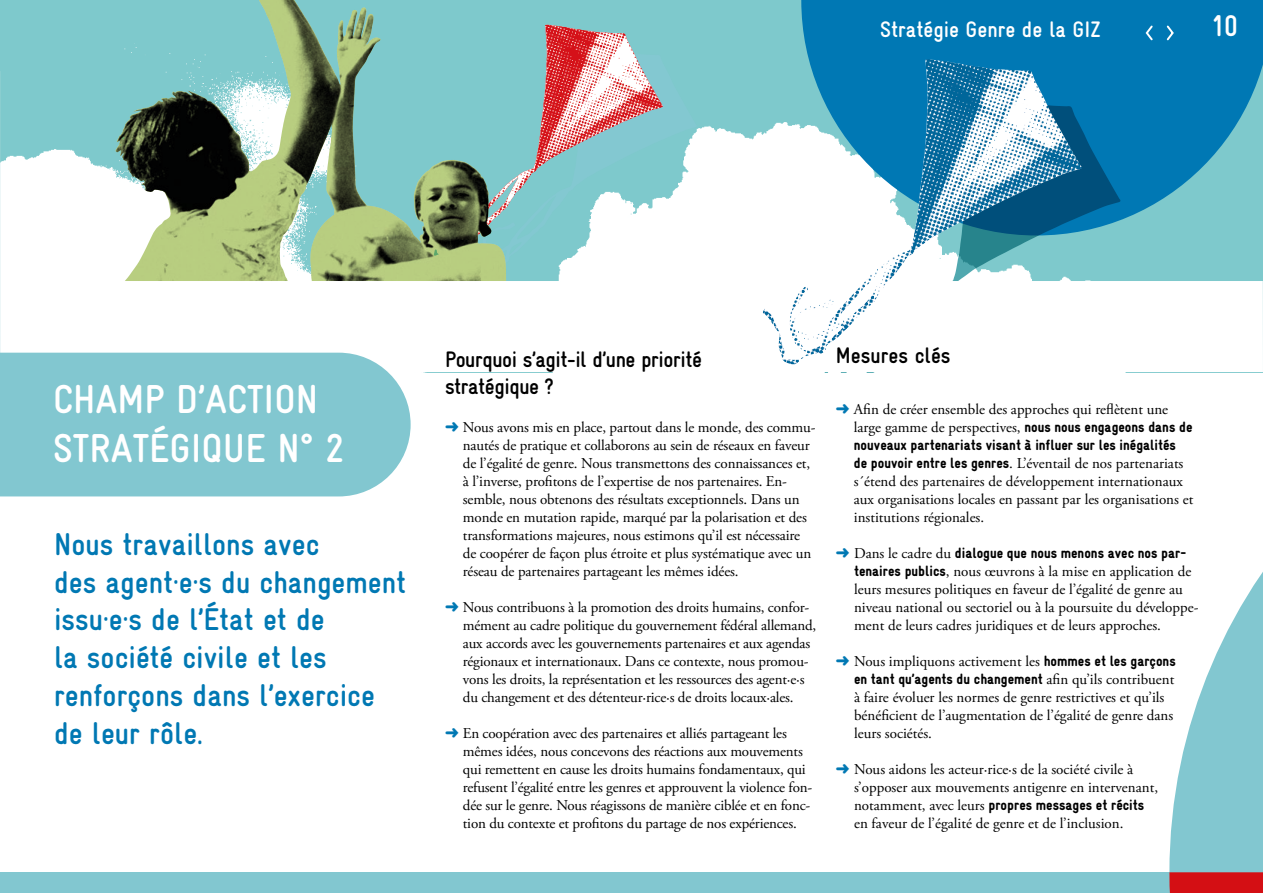
<style>
.page{position:relative;width:1263px;height:893px;background:#fff}
.page>*{position:absolute;margin:0;border:0;box-sizing:border-box;transform-origin:0 0}
.t1{font:700 40.5px/48.6px "Gravur Condensed";color:#fff}
.t2{font:700 31.5px/37.8px "Gravur Condensed";color:#0078b3}
.t3{font:700 30px "Gravur Condensed";color:#fff}
.t4{font:700 condensed 22.5px/27px "Gravur";letter-spacing:-.02em;color:#000}
.t5{font:700 22.5px "Gravur Condensed";color:#fff}
.t6{font:700 22.5px "Gravur Condensed";color:#000}
.t7{font:15px/18px "Adobe Garamond Pro";letter-spacing:-.01em;color:#000}
.t8{font:900 15px "Gravur Condensed";color:#000}
.s1{color:#0078b3}
.s2{font-family:"Gravur Condensed";font-weight:900}
.s3{font-family:"Adobe Garamond Pro";font-weight:400}
</style>
<div class="page">
<img style="left:0;top:0;width:1263px;height:353px">
<svg style="left:801px;top:0;width:462px;height:235px;background:#1987b8"></svg>
<svg style="left:928px;top:95px;width:192px;height:186px"></svg>
<svg style="left:534px;top:47px;width:163px;height:223px"></svg>
<svg style="left:534px;top:25px;width:129px;height:229px"></svg>
<img style="left:534px;top:25px;width:13px;height:220px">
<svg style="left:103px;top:0;width:431px;height:281px;background:#84ae9b"></svg>
<div style="left:13px;top:281px;width:1250px;height:91px;background:#fff"></div>
<img style="left:790px;top:60px;width:138px;height:293px">
<div style="left:0;top:353px;width:411px;height:143px;background:#82c7d0"></div>
<svg style="left:1169px;top:372px;width:94px;height:500px"></svg>
<div style="left:0;top:872px;width:1263px;height:21px;background:#82c7d0"></div>
<div style="left:1169px;top:872px;width:94px;height:21px;background:#d40f14"></div>
<svg style="left:1165px;top:24px;width:10px;height:18px"></svg>
<svg style="left:1144px;top:24px;width:10px;height:18px"></svg>
<h3 class="t5" style="left:880px;top:17px;width:222px">Stratégie Genre de la GIZ</h3>
<h3 class="t3" style="left:1211px;top:9px;width:28px">10</h3>
<h1 class="t1" style="left:53px;top:375px;width:293px">CHAMP D’ACTION<br>STRATÉGIQUE N° 2</h1>
<h2 class="t2" style="left:54px;top:525px;width:354px">Nous travaillons avec<br>des agent·e·s du changement issu·e·s de l’État et de<br>la société civile et les renforçons dans l’exercice de leur rôle.</h2>
<h3 class="t4" style="left:445px;top:346px;width:259px">Pourquoi s’agit-il d’une priorité stratégique ?</h3>
<p class="t7" style="left:463px;top:419px;width:354px;text-indent:-18px"><span class="s1">➜</span> Nous avons mis en place, partout dans le monde, des commu&shy;nautés de pratique et collaborons au sein de réseaux en faveur de l’égalité de genre. Nous transmettons des connaissances et, à l’inverse, profitons de l’expertise de nos partenaires. En&shy;semble, nous obtenons des résultats exceptionnels. Dans un monde en mutation rapide, marqué par la polarisation et des transformations majeures, nous estimons qu’il est nécessaire de coopérer de façon plus étroite et plus systématique avec un réseau de partenaires partageant les mêmes idées.</p>
<p class="t7" style="left:463px;top:599px;width:355px;text-indent:-18px"><span class="s1">➜</span> Nous contribuons à la promotion des droits humains, confor&shy;mément au cadre politique du gouvernement fédéral allemand, aux accords avec les gouvernements partenaires et aux agendas régionaux et internationaux. Dans ce contexte, nous promou&shy;vons les droits, la représentation et les ressources des agent·e·s du changement et des détenteur·rice·s de droits locaux·ales.</p>
<p class="t7" style="left:463px;top:725px;width:351px;text-indent:-18px"><span class="s1">➜</span> En coopération avec des partenaires et alliés partageant les mêmes idées, nous concevons des réactions aux mouvements qui remettent en cause les droits humains fondamentaux, qui refusent l’égalité entre les genres et approuvent la violence fon&shy;dée sur le genre. Nous réagissons de manière ciblée et en fonc&shy;tion du contexte et profitons du partage de nos expériences.</p>
<h3 class="t6" style="left:836px;top:343px;width:116px">Mesures clés</h3>
<p class="t7" style="left:854px;top:401px;width:340px;text-indent:-18px"><span class="s1">➜</span> Afin de créer ensemble des approches qui reflètent une large gamme de perspectives, <span class="s2">nous nous engageons dans de</span></p>
<p class="t8" style="left:854px;top:437px;width:324px">nouveaux partenariats visant à influer sur les inégalités</p>
<p class="t7" style="left:854px;top:455px;width:341px"><span class="s2">de pouvoir entre les genres</span>. L’éventail de nos partenariats s´étend des partenaires de développement internationaux aux organisations locales en passant par les organisations et institutions régionales.</p>
<p class="t8" style="left:836px;top:545px;width:352px"><span class="s1">➜</span> <span class="s3">Dans le cadre du</span> dialogue que nous menons avec nos par-</p>
<p class="t7" style="left:854px;top:563px;width:346px"><span class="s2">tenaires publics</span>, nous œuvrons à la mise en application de leurs mesures politiques en faveur de l’égalité de genre au niveau national ou sectoriel ou à la poursuite du développe&shy;ment de leurs cadres juridiques et de leurs approches.</p>
<p class="t7" style="left:836px;top:653px;width:341px"><span class="s1">➜</span> Nous impliquons activement les <span class="s2">hommes et les garçons</span></p>
<p class="t8" style="left:854px;top:671px;width:322px">en tant qu’agents du changement <span class="s3">afin qu’ils contribuent</span></p>
<p class="t7" style="left:854px;top:689px;width:321px">à faire évoluer les normes de genre restrictives et qu’ils bénéficient de l’augmentation de l’égalité de genre dans leurs sociétés.</p>
<p class="t7" style="left:854px;top:761px;width:305px;text-indent:-18px"><span class="s1">➜</span> Nous aidons les acteur·rice·s de la société civile à s’opposer aux mouvements antigenre en intervenant,</p>
<p class="t8" style="left:854px;top:797px;width:292px"><span class="s3">notamment, avec leurs</span> propres messages et récits</p>
<p class="t7" style="left:854px;top:815px;width:271px">en faveur de l’égalité de genre et de l’inclusion.</p>
</div>
